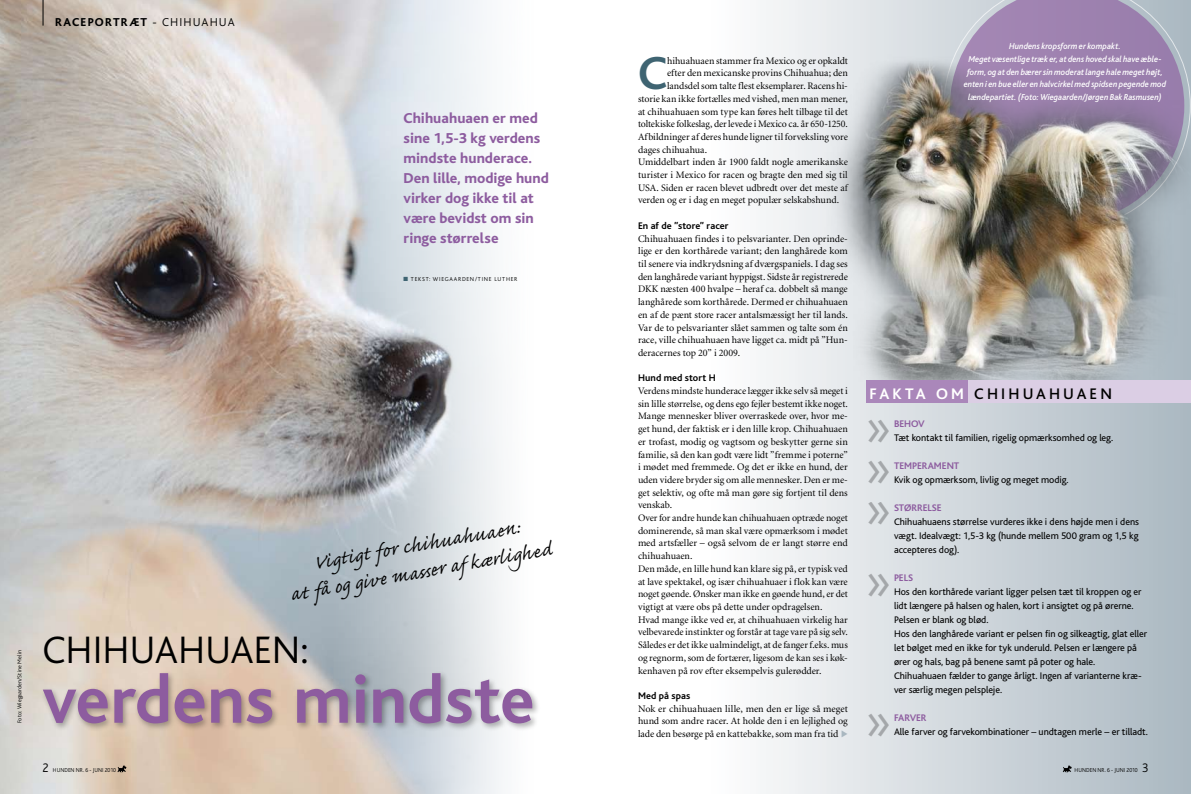
<style>
.page{position:relative;width:1191px;height:794px;background:#fff}
.page>*{position:absolute;margin:0;border:0;box-sizing:border-box;transform-origin:0 0}
.t1{font:700 70px "Bliss";color:#8d5c9f}
.t2{font:300 49.3px/41.6px "Bliss";color:#000}
.t3{font:700 48.5px "Bliss";color:#3f6472}
.t4{font:300 40px "Bliss";color:#000}
.t5{font:24.5px/27px "Caflisch Script Pro";color:#000;text-align:center}
.t6{font:500 16px "Bliss";letter-spacing:.195em;color:#000}
.t7{font:800 15px/20px "Bliss";color:#8d5c9f}
.t8{font:800 12px "Bliss";letter-spacing:.105em;color:#000}
.t9{font:10px/12.7px "Minion";letter-spacing:-.005em;color:#000;text-align:justify}
.t10{font:10px/14px "Bliss";letter-spacing:-.005em;color:#000;text-align:justify}
.t11{font:700 10px "Bliss";letter-spacing:.01em;color:#000}
.t12{font:700 10px "Bliss";color:#8d5c9f}
.t13{font:italic 500 9px/12.6px "Bliss";letter-spacing:.005em;color:#fff;text-align:center;scale:.95 1}
.t14{font:300 6px "Bliss";letter-spacing:.02em;color:#000;scale:.93 1}
.t15{font:300 6px "Bliss";letter-spacing:.02em;color:#000}
.t16{font:300 6px "Bliss";letter-spacing:.12em;color:#000}
.s1{font-weight:300}
.s2{color:#3f6472}
.s3{font-weight:700;color:#fff}
</style>
<div class="page">
<div style="left:709px;top:0;width:482px;height:794px;background:linear-gradient(to right,#fefefe,#aab7c1)"></div>
<img style="left:0;top:0;width:505px;height:794px">
<svg style="left:43px;top:0;width:1px;height:26px"></svg>
<svg style="left:117px;top:765px;width:9px;height:7px"></svg>
<svg style="left:1062px;top:765px;width:9px;height:7px"></svg>
<div style="left:40px;top:669px;width:502px;height:64px;background:#000;opacity:.31"></div>
<svg style="left:943px;top:0;width:247px;height:48px;background:#aa9abb"></svg>
<img style="left:738px;top:48px;width:453px;height:343px">
<div style="left:881px;top:380px;width:310px;height:23px;background:#dbcee4"></div>
<div style="left:866px;top:380px;width:102px;height:23px;background:#aa87ba"></div>
<svg style="left:43px;top:763px;width:5px;height:9px"></svg>
<svg style="left:1142px;top:763px;width:5px;height:9px"></svg>
<svg style="left:842px;top:730px;width:5px;height:7px"></svg>
<p class="t15" style="left:16px;top:723px;width:75px;rotate:-90deg">FOTO: WIEGAARDEN/STINE MELIN</p>
<p class="t8" style="left:55px;top:16px;width:181px">RACEPORTRÆT <span class="s1">- CHIHUAHUA</span></p>
<h3 class="t7" style="left:403px;top:108px;width:147px">Chihuahuaen er med sine 1,5-3 kg verdens mindste hunderace.<br>Den lille, modige hund virker dog ikke til at være bevidst om sin ringe størrelse</h3>
<p class="t16" style="left:403px;top:276px;width:99px"><span class="s2">■</span> TEKST: WI EGAARDEN/TI NE LUTH</p>
<p class="t15" style="left:511px;top:276px;width:8px">ER</p>
<h3 class="t5" style="left:284px;top:557px;width:266px;rotate:-10deg">Vigtigt for chihuahuaen:<br>at få og give mass er af kærlighed</h3>
<h3 class="t4" style="left:43px;top:629px;width:47px">CHIHUAHUA</h3>
<h3 class="t4" style="left:254px;top:629px;width:56px">EN:</h3>
<h1 class="t1" style="left:43px;top:663px;width:493px">verdens mindste</h1>
<h3 class="t3" style="left:638px;top:48px;width:31px">C</h3>
<p class="t9" style="left:667px;top:55px;width:182px">hihuahuaen stammer fra Mexico og er opkaldt</p>
<p class="t9" style="left:667px;top:67px;width:182px">efter den mexicanske provins Chihuahua; den</p>
<p class="t9" style="left:667px;top:80px;width:182px">landsdel som talte flest eksemplarer. Racens hi-</p>
<p class="t9" style="left:638px;top:93px;width:211px">storie kan ikke fortælles med vished, men man mener,</p>
<p class="t9" style="left:638px;top:105px;width:211px">at chihuahuaen som type kan føres helt tilbage til det</p>
<p class="t9" style="left:638px;top:118px;width:211px">toltekiske folkeslag, der levede i Mexico ca. år 650-1250.</p>
<p class="t9" style="left:638px;top:131px;width:211px">Afbildninger af deres hunde ligner til forveksling vore</p>
<p class="t9" style="left:638px;top:143px;width:71px">dages chihuahua.</p>
<p class="t9" style="left:638px;top:156px;width:211px">Umiddelbart inden år 1900 faldt nogle amerikanske</p>
<p class="t9" style="left:638px;top:169px;width:211px">turister i Mexico for racen og bragte den med sig til</p>
<p class="t9" style="left:638px;top:182px;width:211px">USA. Siden er racen blevet udbredt over det meste af</p>
<p class="t9" style="left:638px;top:194px;width:203px">verden og er i dag en meget populær selskabshund.</p>
<p class="t11" style="left:638px;top:220px;width:92px">En af de ”store” racer</p>
<p class="t9" style="left:638px;top:232px;width:211px">Chihuahuaen findes i to pelsvarianter. Den oprinde&shy;lige er den korthårede variant; den langhårede kom til senere via indkrydsning af dværgspaniels. I dag ses den langhårede variant hyppigst. Sidste år registrerede DKK næsten 400 hvalpe – heraf ca. dobbelt så mange langhårede som korthårede. Dermed er chihuahuaen en af de pænt store racer antalsmæssigt her til lands.<br>Var de to pelsvarianter slået sammen og talte som én race, ville chihuahuaen have ligget ca. midt på ”Hun&shy;deracernes top 20” i 2009.</p>
<p class="t11" style="left:638px;top:373px;width:79px">Hund med stort H</p>
<p class="t9" style="left:638px;top:385px;width:211px;text-align:left">Verdens mindste hunderace lægger ikke selv så meget i sin lille størrelse, og dens ego fejler bestemt ikke noget.<br>Mange mennesker bliver overraskede over, hvor me&shy;get hund, der faktisk er i den lille krop. Chihuahuaen er trofast, modig og vagtsom og beskytter gerne sin familie, så den kan godt være lidt ”fremme i poterne” i mødet med fremmede. Og det er ikke en hund, der uden videre bryder sig om alle mennesker. Den er me&shy;get selektiv, og ofte må man gøre sig fortjent til dens venskab.<br>Over for andre hunde kan chihuahuaen optræde noget dominerende, så man skal være opmærksom i mødet med artsfæller – også selvom de er langt større end chihuahuaen.<br>Den måde, en lille hund kan klare sig på, er typisk ved at lave spektakel, og især chihuahuaer i flok kan være noget gøende. Ønsker man ikke en gøende hund, er det vigtigt at være obs på dette under opdragelsen.<br>Hvad mange ikke ved er, at chihuahuaen virkelig har velbevarede instinkter og forstår at tage vare på sig selv.<br>Således er det ikke ualmindeligt, at de fanger f.eks. mus og regnorm, som de fortærer, ligesom de kan ses i køk&shy;kenhaven på rov efter eksempelvis gulerødder.</p>
<p class="t11" style="left:638px;top:690px;width:54px">Med på spas</p>
<p class="t9" style="left:638px;top:702px;width:211px">Nok er chihuahuaen lille, men den er lige så meget hund som andre racer. At holde den i en lejlighed og lade den besørge på en kattebakke, som man fra tid</p>
<p class="t13" style="left:963px;top:40px;width:214px">Hundens kropsform er kompakt.<br>Meget væsentlige træk er, at dens hoved skal have æble&shy;form, og at den bærer sin moderat lange hale meget højt, enten i en bue eller en halvcirkel med spidsen pegende mod lændepartiet. (Foto: Wiegaarden/Jørgen Bak Rasmusen)</p>
<h3 class="t6" style="left:869px;top:385px;width:244px"><span class="s3">FAKTA OM</span> CHIHUAHUAEN</h3>
<p class="t12" style="left:894px;top:418px;width:32px">BEHOV</p>
<p class="t10" style="left:894px;top:431px;width:221px">Tæt kontakt til familien, rigelig opmærksomhed og leg.</p>
<p class="t12" style="left:894px;top:460px;width:67px">TEMPERAMENT</p>
<p class="t10" style="left:894px;top:473px;width:176px">Kvik og opmærksom, livlig og meget modig.</p>
<p class="t12" style="left:894px;top:502px;width:49px">STØRRELSE</p>
<p class="t10" style="left:894px;top:515px;width:246px">Chihuahuaens størrelse vurderes ikke i dens højde men i dens vægt. Idealvægt: 1,5-3 kg (hunde mellem 500 gram og 1,5 kg accepteres dog).</p>
<p class="t12" style="left:894px;top:572px;width:21px">PELS</p>
<p class="t10" style="left:894px;top:585px;width:255px;text-align:left">Hos den korthårede variant ligger pelsen tæt til kroppen og er lidt længere på halsen og halen, kort i ansigtet og på ørerne.<br>Pelsen er blank og blød.<br>Hos den langhårede variant er pelsen fin og silkeagtig, glat eller let bølget med en ikke for tyk underuld. Pelsen er længere på ører og hals, bag på benene samt på poter og hale.<br>Chihuahuaen fælder to gange årligt. Ingen af varianterne kræ&shy;ver særlig megen pelspleje.</p>
<p class="t12" style="left:894px;top:712px;width:34px">FARVER</p>
<p class="t10" style="left:894px;top:725px;width:255px">Alle farver og farvekombinationer – undtagen merle – er tilladt.</p>
<h2 class="t2" style="left:864px;top:406px;width:28px">»</h2>
<h2 class="t2" style="left:864px;top:448px;width:28px">» »</h2>
<h2 class="t2" style="left:864px;top:561px;width:28px">»</h2>
<h2 class="t2" style="left:864px;top:701px;width:28px">»</h2>
<p class="t14" style="left:53px;top:767px;width:13px">HUNDEN</p>
<p class="t14" style="left:76px;top:767px;width:45px">NR. 6 - JUNI 2010</p>
<p class="t14" style="left:1074px;top:767px;width:13px">HUNDEN</p>
<p class="t14" style="left:1097px;top:767px;width:45px">NR. 6 - JUNI 2010</p>
</div>
